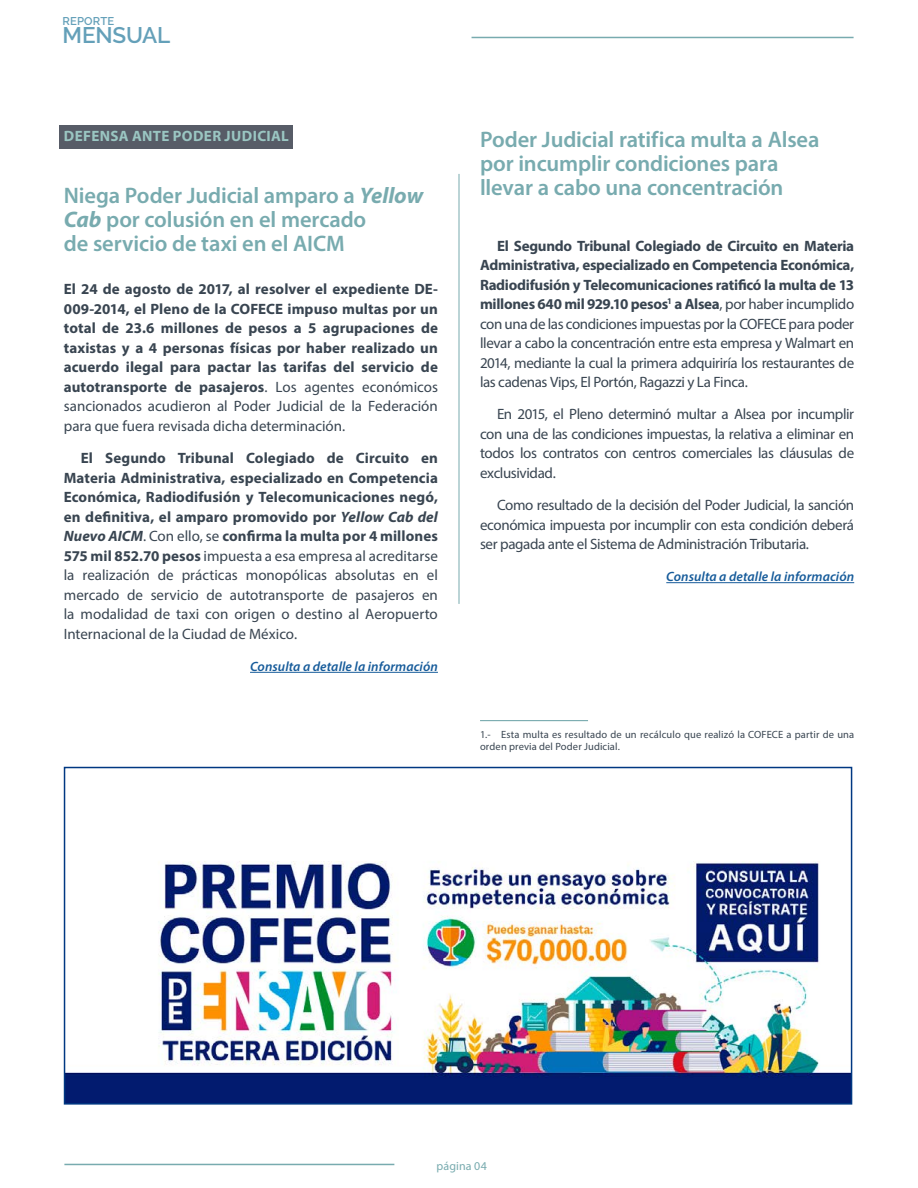
<style>
.page{position:relative;width:918px;height:1188px;background:#fff}
.page>*{position:absolute;margin:0;border:0;box-sizing:border-box;transform-origin:0 0}
.subtítulo{font:600 22.5px/24px "Myriad Pro";letter-spacing:-.005em;color:#78abaf}
.t1{font:600 22.5px "Raleway";letter-spacing:-.01em;color:#64a0b9}
.texto_principal_2{font:15px/19.5px "Myriad Pro";letter-spacing:-.025em;color:#394551;text-align:justify}
.texto_pricipal{font:700 15px/19.5px "Myriad Pro";letter-spacing:.005em;color:#394551;text-align:justify}
.sección{font:700 15px "Myriad Pro";letter-spacing:.025em;color:#9ac6c2}
.mas_info{font:italic 600 13.5px "Myriad Pro";letter-spacing:.01em;color:#165b9a}
.t2{font:12px "Myriad Pro";letter-spacing:.01em;color:#78abaf}
.t3{font:600 11.25px "Raleway";letter-spacing:.015em;color:#64a0b9}
.notas_al_pie{font:10.5px/12px "Myriad Pro";letter-spacing:.01em;color:#394551}
.s1{font-weight:700;font-style:italic}
.s2{font-weight:400}
.s3{font-weight:700}
</style>
<div class="page">
<hr style="left:64px;top:1164px;width:330px;height:1px;background:#78abaf">
<hr style="left:472px;top:37px;width:382px;height:1px;background:#78abaf">
<hr style="left:459px;top:174px;width:1px;height:430px;background:#78abaf">
<div style="left:60px;top:125px;width:233px;height:24px;background:#575c67"></div>
<hr style="left:250px;top:672px;width:188px;height:1px;background:#165b9a">
<hr style="left:666px;top:582px;width:188px;height:1px;background:#165b9a">
<hr style="left:480px;top:720px;width:108px;height:1px;background:#78abaf">
<img style="left:67px;top:861px;width:782px;height:241px">
<div style="left:64px;top:767px;width:788px;height:338px;border:2px solid #003882"></div>
<p class="t3" style="left:63px;top:15px;width:53px">REPORTE</p>
<h1 class="t1" style="left:63px;top:22px;width:109px">MENSUAL</h1>
<p class="sección" style="left:64px;top:126px;width:227px">DEFENSA ANTE PODER JUDICIAL</p>
<p class="subtítulo" style="left:64px;top:183px;width:361px">Niega Poder Judicial amparo a <span class="s1">Yellow<br>Cab</span> por colusión en el mercado<br>de servicio de taxi en el AICM</p>
<p class="texto_pricipal" style="left:64px;top:279px;width:376px">El 24 de agosto de 2017, al resolver el expediente DE-009-2014, el Pleno de la COFECE impuso multas por un total de 23.6 millones de pesos a 5 agrupaciones de taxistas y a 4 personas físicas por haber realizado un acuerdo ilegal para pactar las tarifas del servicio de autotransporte de pasajeros<span class="s2">. Los agentes económicos sancionados acudieron al Poder Judicial de la Federación para que fuera revisada dicha determinación.</span></p>
<p class="texto_principal_2" style="left:64px;top:448px;width:376px;text-indent:17px"><span class="s3">El Segundo Tribunal Colegiado de Circuito en Materia Administrativa, especializado en Competencia Económica, Radiodifusión y Telecomunicaciones negó, en definitiva, el amparo promovido por</span> <span class="s1">Yellow Cab del Nuevo AICM</span>. Con ello, se <span class="s3">confirma la multa por 4 millones 575 mil 852.70 pesos</span> impuesta a esa empresa al acreditarse la realización de prácticas monopólicas absolutas en el mercado de servicio de autotransporte de pasajeros en la modalidad de taxi con origen o destino al Aeropuerto Internacional de la Ciudad de México.</p>
<p class="mas_info" style="left:250px;top:658px;width:189px">Consulta a detalle la información</p>
<p class="subtítulo" style="left:480px;top:126px;width:341px">Poder Judicial ratifica multa a Alsea por incumplir condiciones para llevar a cabo una concentración</p>
<p class="texto_principal_2" style="left:480px;top:236px;width:376px;text-indent:17px"><span class="s3">El Segundo Tribunal Colegiado de Circuito en Materia Administrativa, especializado en Competencia Económica, Radiodifusión y Telecomunicaciones ratificó la multa de 13 millones 640 mil 929.10 pesos</span><sup>1</sup> <span class="s3">a Alsea</span>, por haber incumplido con una de las condiciones impuestas por la COFECE para poder llevar a cabo la concentración entre esta empresa y Walmart en 2014, mediante la cual la primera adquiriría los restaurantes de las cadenas Vips, El Portón, Ragazzi y La Finca.</p>
<p class="texto_principal_2" style="left:480px;top:404px;width:376px;text-indent:17px">En 2015, el Pleno determinó multar a Alsea por incumplir con una de las condiciones impuestas, la relativa a eliminar en todos los contratos con centros comerciales las cláusulas de exclusividad.</p>
<p class="texto_principal_2" style="left:480px;top:495px;width:376px;text-indent:17px">Como resultado de la decisión del Poder Judicial, la sanción económica impuesta por incumplir con esta condición deberá ser pagada ante el Sistema de Administración Tributaria.</p>
<p class="mas_info" style="left:666px;top:568px;width:189px">Consulta a detalle la información</p>
<p class="notas_al_pie" style="left:480px;top:728px;width:376px">1.- Esta multa es resultado de un recálculo que realizó la COFECE a partir de una orden previa del Poder Judicial.</p>
<p class="t2" style="left:437px;top:1158px;width:52px">página 04</p>
</div>
